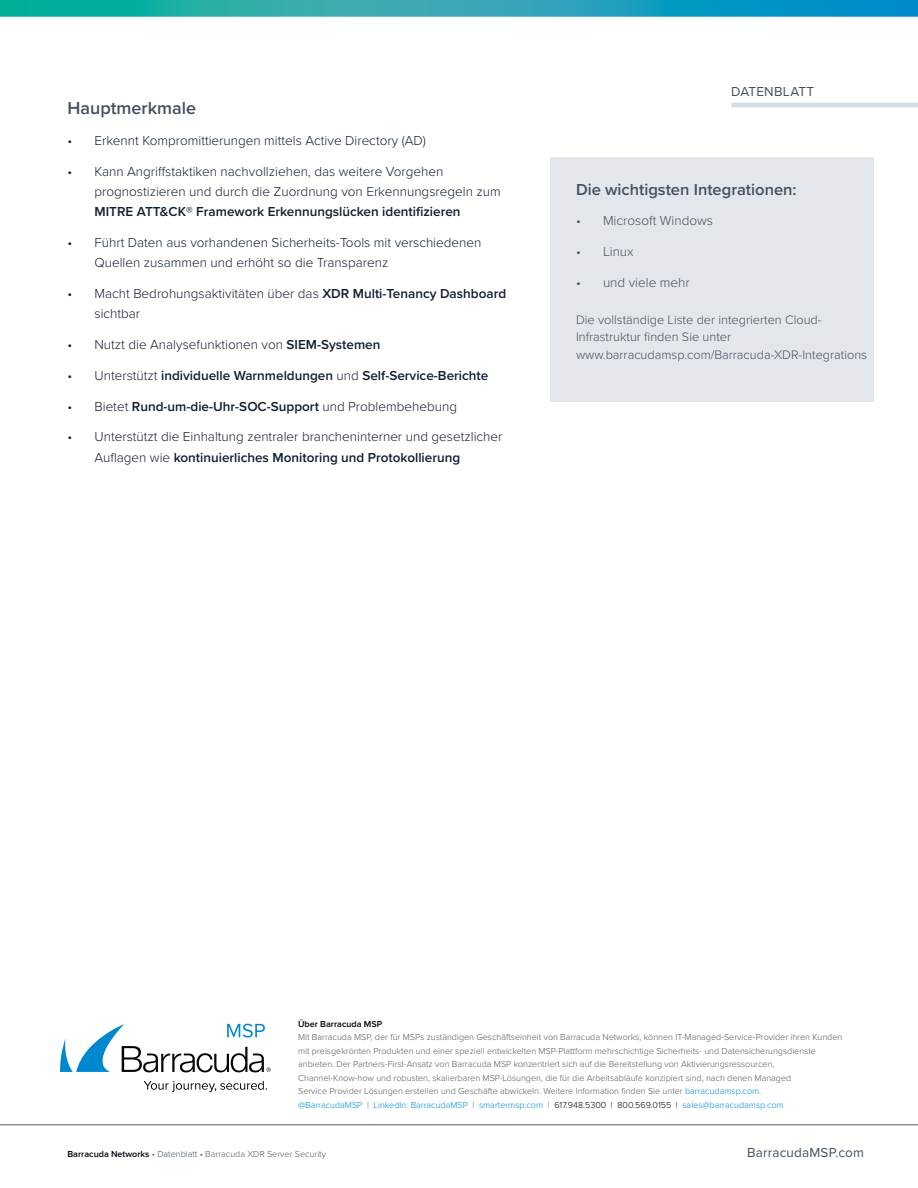
<style>
.page{position:relative;width:918px;height:1188px;background:#fff}
.page>*{position:absolute;margin:0;border:0;box-sizing:border-box;transform-origin:0 0}
.t1{font:600 18px "Proxima Nova";color:#425160}
.t2{font:600 16.5px "Proxima Nova";color:#435160}
.t3{font:300 13.5px/20.2px "Proxima Nova";color:#111f32}
.t4{font:600 13.5px "Proxima Nova";color:#111f32}
.t5{font:300 13.5px "Proxima Nova";color:#435160}
.t6{font:13.5px "Proxima Nova";letter-spacing:.015em;color:#425160}
.t7{font:300 12.75px/16.5px "Proxima Nova";color:#435160}
.t8{font:300 9px/13.5px "Proxima Nova";color:#58595b}
.t9{font:600 9px "Proxima Nova";color:#00000a}
.s1{font-weight:600}
.s2{font-weight:300}
.s3{color:#0088ce}
.s4{color:#00000a}
.s5{font-weight:600;color:#00000a}
.s6{color:#425160}
</style>
<div class="page">
<hr style="left:0;top:1125px;width:918px;height:1px;background:#58595b">
<svg style="left:144px;top:1081px;width:123px;height:11px"></svg>
<svg style="left:60px;top:1024px;width:211px;height:48px"></svg>
<svg style="left:0;top:0;width:918px;height:17px;background:#1ea4b5"></svg>
<div style="left:550px;top:158px;width:324px;height:244px;background:#e3e6ea"></div>
<hr style="left:731px;top:103px;width:187px;height:4px;background:#d6dce2">
<h1 class="t1" style="left:68px;top:95px;width:130px">Hauptmerkmale</h1>
<h3 class="t3" style="left:68px;top:130px;width:360px">• Erkennt Kompromittierungen mittels Active Directory (AD)</h3>
<h3 class="t3" style="left:94px;top:160px;width:408px;text-indent:-27px">• Kann Angriffstaktiken nachvollziehen, das weitere Vorgehen prognostizieren und durch die Zuordnung von Erkennungsregeln zum</h3>
<h3 class="t4" style="left:94px;top:202px;width:368px">MITRE ATT&amp;CK® Framework Erkennungslücken identifizieren</h3>
<h3 class="t3" style="left:94px;top:232px;width:388px;text-indent:-27px">• Führt Daten aus vorhandenen Sicherheits-Tools mit verschiedenen<br>Quellen zusammen und erhöht so die Transparenz</h3>
<h3 class="t3" style="left:94px;top:283px;width:413px;text-indent:-27px">• Macht Bedrohungsaktivitäten über das <span class="s1">XDR Multi-Tenancy Dashboard </span>sichtbar</h3>
<h3 class="t3" style="left:68px;top:334px;width:314px">• Nutzt die Analysefunktionen von <span class="s1">SIEM-Systemen</span></h3>
<h3 class="t4" style="left:68px;top:365px;width:422px"><span class="s2">• Unterstützt</span> individuelle Warnmeldungen <span class="s2">und</span> Self-Service-Berichte</h3>
<h3 class="t4" style="left:68px;top:396px;width:391px"><span class="s2">• Bietet</span> Rund-um-die-Uhr-SOC-Support <span class="s2">und Problembehebung</span></h3>
<h3 class="t3" style="left:94px;top:426px;width:409px;text-indent:-27px">• Unterstützt die Einhaltung zentraler brancheninterner und gesetzlicher<br>Auflagen wie <span class="s1">kontinuierliches Monitoring und Protokollierung</span></h3>
<h3 class="t6" style="left:731px;top:81px;width:85px">DATENBLATT</h3>
<h2 class="t2" style="left:576px;top:177px;width:222px">Die wichtigsten Integrationen:</h2>
<h3 class="t5" style="left:576px;top:211px;width:139px">• Microsoft Windows</h3>
<h3 class="t5" style="left:576px;top:241px;width:59px">• Linux</h3>
<h3 class="t5" style="left:576px;top:272px;width:115px">• und viele mehr</h3>
<h3 class="t7" style="left:576px;top:311px;width:247px">Die vollständige Liste der integrierten Cloud-<br>Infrastruktur finden Sie unter</h3>
<h3 class="t7" style="left:576px;top:346px;width:293px">www.barracudamsp.com/Barracuda-XDR-Integrations</h3>
<p class="t9" style="left:298px;top:1017px;width:86px">Über Barracuda MSP</p>
<p class="t8" style="left:298px;top:1030px;width:546px">Mit Barracuda MSP, der für MSPs zuständigen Geschäftseinheit von Barracuda Networks, können IT-Managed-Service-Provider ihren Kunden mit preisgekrönten Produkten und einer speziell entwickelten MSP-Plattform mehrschichtige Sicherheits- und Datensicherungsdienste anbieten. Der Partners-First-Ansatz von Barracuda MSP konzentriert sich auf die Bereitstellung von Aktivierungsressourcen, Channel-Know-how und robusten, skalierbaren MSP-Lösungen, die für die Arbeitsabläufe konzipiert sind, nach denen Managed<br>Service Provider Lösungen erstellen und Geschäfte abwickeln. Weitere Information finden Sie unter <span class="s3">barracudamsp.com</span>.<br><span class="s3">@BarracudaMSP</span> | <span class="s3">LinkedIn: BarracudaMSP</span> | <span class="s3">smartermsp.com</span> | <span class="s4">617.948.5300 | 800.569.0155 |</span> <span class="s3">sales@barracudamsp.com</span></p>
<h3 class="t6" style="left:747px;top:1142px;width:118px">BarracudaMSP.com</h3>
<p class="t8" style="left:68px;top:1146px;width:260px"><span class="s5">Barracuda Networks</span> • <span class="s6">Datenblatt</span> • Barracuda XDR Server Security</p>
</div>
